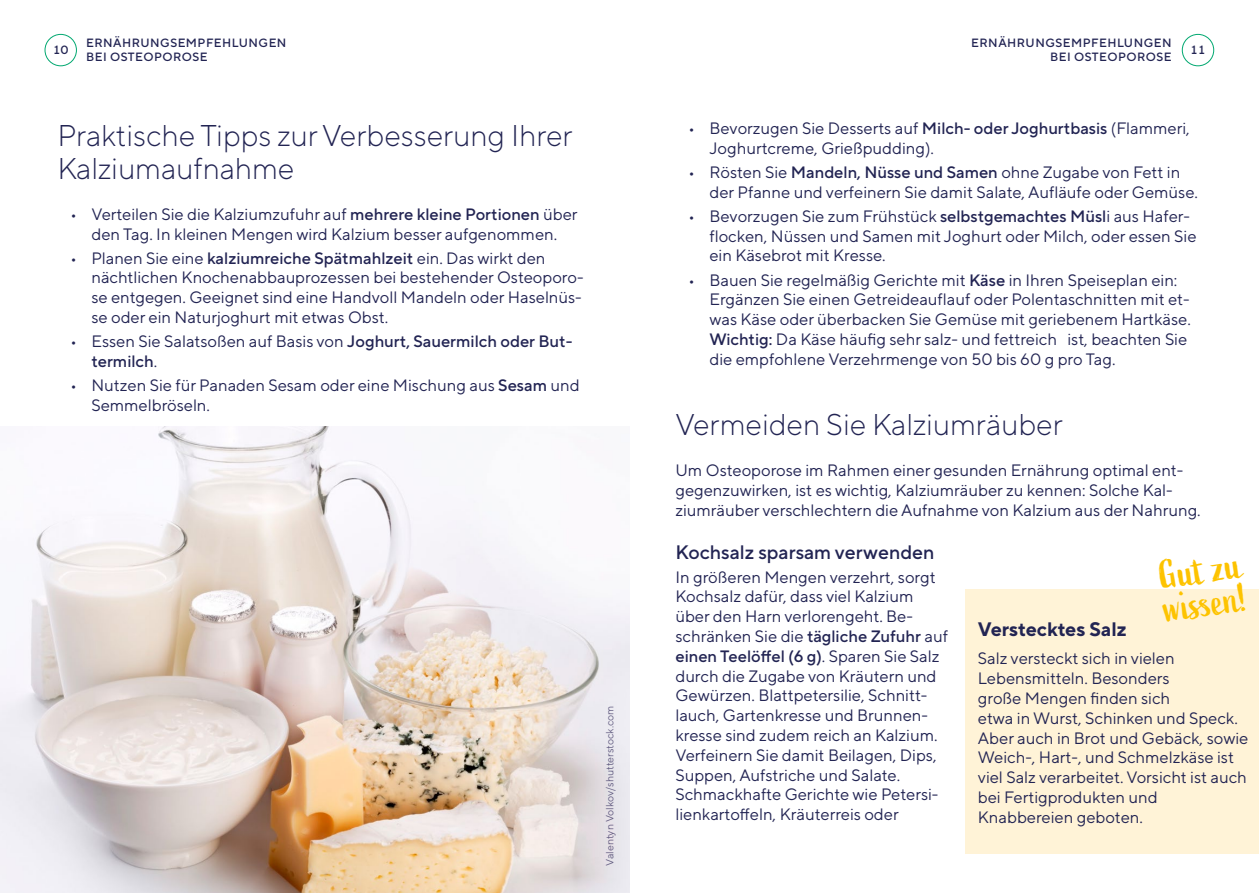
<style>
.page{position:relative;width:1259px;height:893px;background:#fff}
.page>*{position:absolute;margin:0;border:0;box-sizing:border-box;transform-origin:0 0}
.t1{font:39.3px/33px "Active";color:#fdc300}
.t2{font:300 30px/33px "TT Norms Pro";color:#222453}
.t3{font:500 19.5px "TT Norms Pro";color:#222453}
.t4{font:700 19.5px "TT Norms Pro";color:#222453}
.t5{font:16.5px/19.8px "TT Norms Pro";color:#222453}
.t6{font:500 16.5px/19.8px "TT Norms Pro";color:#222453}
.t7{font:500 12px/14.4px "TT Norms Pro";letter-spacing:.04em;color:#222453}
.t8{font:10.5px "TT Norms Pro";color:#443d69}
.s1{font-weight:500}
.s2{font-weight:400}
</style>
<div class="page">
<div style="left:45px;top:34px;width:32px;height:32px;border:1px solid #00a870;border-radius:50%"></div>
<div style="left:1182px;top:34px;width:32px;height:32px;border:1px solid #00a870;border-radius:50%"></div>
<img style="left:0;top:427px;width:629px;height:466px">
<div style="left:965px;top:589px;width:294px;height:264px;background:#fff3d7"></div>
<p class="t7" style="left:53px;top:42px;width:17px">10</p>
<p class="t7" style="left:971px;top:35px;width:202px;text-align:right">ERNÄHRUNGSEMPFEHLUNGEN<br>BEI OSTEOPOROSE</p>
<p class="t7" style="left:1190px;top:42px;width:17px">11</p>
<p class="t7" style="left:86px;top:35px;width:202px">ERNÄHRUNGSEMPFEHLUNGEN<br>BEI OSTEOPOROSE</p>
<h2 class="t2" style="left:57px;top:118px;width:517px">Praktische Tipps zur Verbesserung Ihrer<br>Kalziumaufnahme</h2>
<p class="t5" style="left:70px;top:203px;width:509px;text-align:center">• Verteilen Sie die Kalziumzufuhr auf <span class="s1">mehrere kleine Portionen</span> über den Tag. In kleinen Mengen wird Kalzium besser aufgenommen.</p>
<p class="t5" style="left:91px;top:247px;width:493px;text-indent:-21px">• Planen Sie eine <span class="s1">kalziumreiche Spätmahlzeit</span> ein. Das wirkt den nächtlichen Knochenabbauprozessen bei bestehender Osteoporo&shy;se entgegen. Geeignet sind eine Handvoll Mandeln oder Haselnüs&shy;se oder ein Naturjoghurt mit etwas Obst.</p>
<p class="t6" style="left:91px;top:331px;width:482px;text-indent:-21px"><span class="s2">• Essen Sie Salatsoßen auf Basis von</span> Joghurt, Sauermilch oder But&shy;termilch<span class="s2">.</span></p>
<p class="t5" style="left:91px;top:375px;width:490px;text-indent:-21px">• Nutzen Sie für Panaden Sesam oder eine Mischung aus <span class="s1">Sesam</span> und<br>Semmelbröseln.</p>
<p class="t8" style="left:603px;top:865px;width:162px;rotate:-90deg">Valentyn Volkov/shutterstock.com</p>
<p class="t5" style="left:709px;top:118px;width:482px;text-indent:-21px">• Bevorzugen Sie Desserts auf <span class="s1">Milch- oder Joghurtbasis</span> (Flammeri,<br>Joghurtcreme, Grießpudding).</p>
<p class="t5" style="left:709px;top:162px;width:490px;text-indent:-21px">• Rösten Sie <span class="s1">Mandeln, Nüsse und Samen</span> ohne Zugabe von Fett in der Pfanne und verfeinern Sie damit Salate, Aufläufe oder Gemüse.</p>
<p class="t5" style="left:709px;top:206px;width:488px;text-indent:-21px">• Bevorzugen Sie zum Frühstück <span class="s1">selbstgemachtes Müsl</span>i aus Hafer&shy;flocken, Nüssen und Samen mit Joghurt oder Milch, oder essen Sie ein Käsebrot mit Kresse.</p>
<p class="t5" style="left:709px;top:269px;width:483px;text-indent:-21px">• Bauen Sie regelmäßig Gerichte mit <span class="s1">Käse</span> in Ihren Speiseplan ein:<br>Ergänzen Sie einen Getreideauflauf oder Polentaschnitten mit et&shy;was Käse oder überbacken Sie Gemüse mit geriebenem Hartkäse.<br><span class="s1">Wichtig:</span> Da Käse häufig sehr salz- und fettreich ist, beachten Sie die empfohlene Verzehrmenge von 50 bis 60 g pro Tag.</p>
<h2 class="t2" style="left:675px;top:407px;width:389px">Vermeiden Sie Kalziumräuber</h2>
<p class="t5" style="left:675px;top:460px;width:527px">Um Osteoporose im Rahmen einer gesunden Ernährung optimal ent&shy;gegenzuwirken, ist es wichtig, Kalziumräuber zu kennen: Solche Kal&shy;ziumräuber verschlechtern die Aufnahme von Kalzium aus der Nahrung.</p>
<p class="t3" style="left:675px;top:539px;width:260px">Kochsalz sparsam verwenden</p>
<p class="t5" style="left:675px;top:566px;width:274px">In größeren Mengen verzehrt, sorgt Kochsalz dafür, dass viel Kalzium über den Harn verlorengeht. Be&shy;schränken Sie die <span class="s1">tägliche Zufuhr</span> auf <span class="s1">einen Teelöffel (6 g)</span>. Sparen Sie Salz durch die Zugabe von Kräutern und Gewürzen. Blattpetersilie, Schnitt&shy;lauch, Gartenkresse und Brunnen&shy;kresse sind zudem reich an Kalzium.<br>Verfeinern Sie damit Beilagen, Dips, Suppen, Aufstriche und Salate.<br>Schmackhafte Gerichte wie Petersi&shy;lienkartoffeln, Kräuterreis oder</p>
<h1 class="t1" style="left:1157px;top:560px;width:84px;rotate:-8deg">Gut zu wiss en!</h1>
<p class="t4" style="left:978px;top:616px;width:150px">Verstecktes Salz</p>
<p class="t5" style="left:978px;top:648px;width:272px">Salz versteckt sich in vielen<br>Lebensmitteln. Besonders<br>große Mengen finden sich<br>etwa in Wurst, Schinken und Speck.<br>Aber auch in Brot und Gebäck, sowie<br>Weich-, Hart-, und Schmelzkäse ist viel Salz verarbeitet. Vorsicht ist auch bei Fertigprodukten und<br>Knabbereien geboten.</p>
</div>
